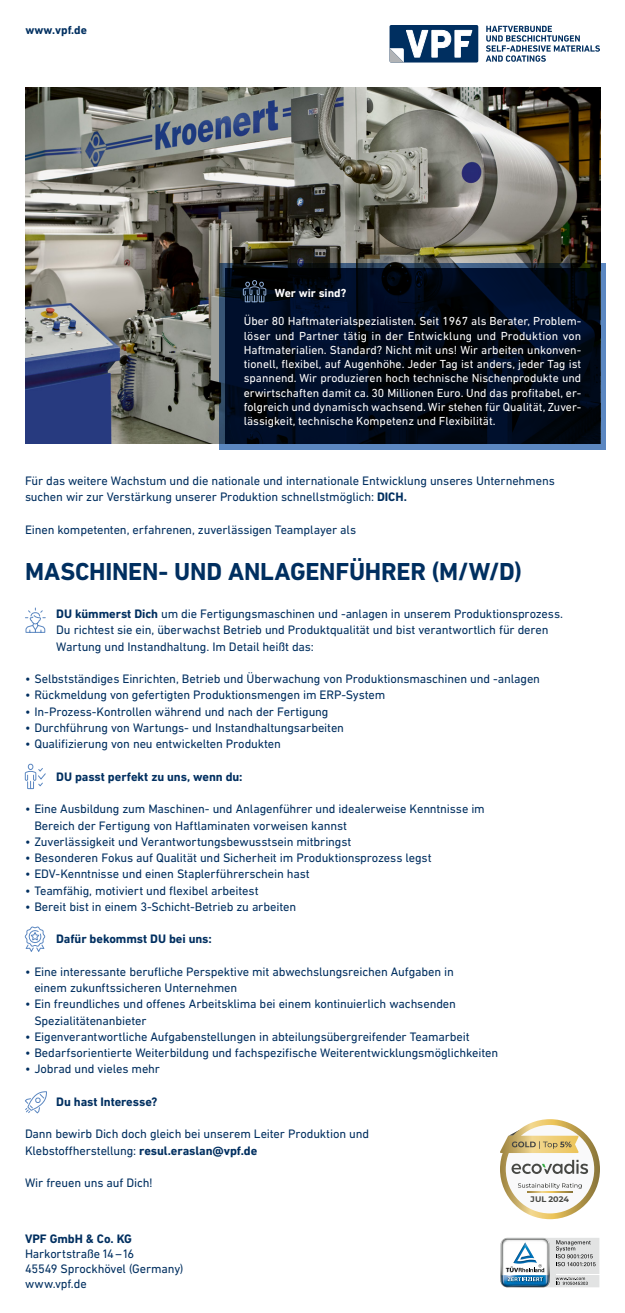
<style>
.page{position:relative;width:625px;height:1313px;background:#fff}
.page>*{position:absolute;margin:0;border:0;box-sizing:border-box;transform-origin:0 0}
.t1{font:700 25px "DIN Next LT Pro";letter-spacing:-.01em;color:#002f60}
.t2{font:12.5px/16.2px "DIN Next LT Pro";letter-spacing:-.01em;color:#002f60}
.t3{font:700 12.5px "DIN Next LT Pro";letter-spacing:-.005em;color:#002f60}
.t4{font:11.88px/14.2px "DIN Next LT Pro";color:#fff;text-align:justify}
.t5{font:700 11.88px "DIN Next LT Pro";color:#fff}
.t6{font:700 11.88px "DIN Next LT Pro";color:#002f60}
.t7{font:700 8.06px "Montserrat";color:#474844}
.s1{font-weight:700}
</style>
<div class="page">
<img style="left:25px;top:87px;width:575px;height:357px">
<svg style="left:219px;top:263px;width:387px;height:187px"></svg>
<svg style="left:486px;top:26px;width:114px;height:36px"></svg>
<div style="left:390px;top:25px;width:88px;height:37px;background:#002f60;border-radius:2px"></div>
<svg style="left:390px;top:30px;width:82px;height:32px"></svg>
<svg style="left:225px;top:269px;width:375px;height:175px"></svg>
<svg style="left:500px;top:1237px;width:100px;height:50px"></svg>
<svg style="left:242px;top:280px;width:25px;height:22px"></svg>
<svg style="left:500px;top:1119px;width:100px;height:100px"></svg>
<div style="left:506px;top:1125px;width:88px;height:88px;background:#f9f9fa;border-radius:50%"></div>
<svg style="left:528px;top:1191px;width:44px;height:1px"></svg>
<svg style="left:518px;top:1183px;width:64px;height:5px"></svg>
<svg style="left:512px;top:1159px;width:76px;height:15px"></svg>
<svg style="left:500px;top:1130px;width:79px;height:23px"></svg>
<svg style="left:25px;top:926px;width:21px;height:26px"></svg>
<svg style="left:25px;top:607px;width:21px;height:26px"></svg>
<svg style="left:24px;top:763px;width:22px;height:26px"></svg>
<svg style="left:25px;top:1091px;width:22px;height:23px"></svg>
<p class="t6" style="left:26px;top:23px;width:63px">www.vpf.de</p>
<p class="t5" style="left:275px;top:286px;width:73px">Wer wir sind?</p>
<p class="t4" style="left:244px;top:314px;width:339px">Über 80 Haftmaterialspezialisten. Seit 1967 als Berater, Problem&shy;löser und Partner tätig in der Entwicklung und Produktion von Haftmaterialien. Standard? Nicht mit uns! Wir arbeiten unkonven&shy;tionell, flexibel, auf Augenhöhe. Jeder Tag ist anders, jeder Tag ist spannend. Wir produzieren hoch technische Nischenprodukte und erwirtschaften damit ca. 30 Millionen Euro. Und das profitabel, er&shy;folgreich und dynamisch wachsend. Wir stehen für Qualität, Zuver&shy;lässigkeit, technische Kompetenz und Flexibilität.</p>
<p class="t2" style="left:25px;top:472px;width:531px">Für das weitere Wachstum und die nationale und internationale Entwicklung unseres Unternehmens</p>
<p class="t2" style="left:25px;top:489px;width:383px">suchen wir zur Verstärkung unserer Produktion schnellstmöglich: <span class="s1">DICH.</span></p>
<p class="t2" style="left:25px;top:521px;width:333px">Einen kompetenten, erfahrenen, zuverlässigen Teamplayer als</p>
<p class="t1" style="left:25px;top:557px;width:498px">MASCHINEN- UND ANLAGENFÜHRER (M/W/D)</p>
<p class="t2" style="left:56px;top:605px;width:508px"><span class="s1">DU kümmerst Dich</span> um die Fertigungsmaschinen und -anlagen in unserem Produktionsprozess.<br>Du richtest sie ein, überwachst Betrieb und Produktqualität und bist verantwortlich für deren<br>Wartung und Instandhaltung. Im Detail heißt das:</p>
<p class="t2" style="left:25px;top:670px;width:517px">• Selbstständiges Einrichten, Betrieb und Überwachung von Produktionsmaschinen und -anlagen</p>
<p class="t2" style="left:25px;top:687px;width:362px">• Rückmeldung von gefertigten Produktionsmengen im ERP-System</p>
<p class="t2" style="left:25px;top:703px;width:305px">• In-Prozess-Kontrollen während und nach der Fertigung</p>
<p class="t2" style="left:25px;top:719px;width:321px">• Durchführung von Wartungs- und Instandhaltungsarbeiten</p>
<p class="t2" style="left:25px;top:735px;width:258px">• Qualifizierung von neu entwickelten Produkten</p>
<p class="t3" style="left:56px;top:769px;width:188px">DU passt perfekt zu uns, wenn du:</p>
<p class="t2" style="left:34px;top:800px;width:452px;text-indent:-9px">• Eine Ausbildung zum Maschinen- und Anlagenführer und idealerweise Kenntnisse im<br>Bereich der Fertigung von Haftlaminaten vorweisen kannst</p>
<p class="t2" style="left:25px;top:833px;width:328px">• Zuverlässigkeit und Verantwortungsbewusstsein mitbringst</p>
<p class="t2" style="left:25px;top:849px;width:408px">• Besonderen Fokus auf Qualität und Sicherheit im Produktionsprozess legst</p>
<p class="t2" style="left:25px;top:865px;width:286px">• EDV-Kenntnisse und einen Staplerführerschein hast</p>
<p class="t2" style="left:25px;top:882px;width:235px">• Teamfähig, motiviert und flexibel arbeitest</p>
<p class="t2" style="left:25px;top:898px;width:273px">• Bereit bist in einem 3-Schicht-Betrieb zu arbeiten</p>
<p class="t3" style="left:56px;top:931px;width:157px">Dafür bekommst DU bei uns:</p>
<p class="t2" style="left:34px;top:963px;width:421px;text-indent:-9px">• Eine interessante berufliche Perspektive mit abwechslungsreichen Aufgaben in einem zukunftssicheren Unternehmen</p>
<p class="t2" style="left:34px;top:995px;width:423px;text-indent:-9px">• Ein freundliches und offenes Arbeitsklima bei einem kontinuierlich wachsenden<br>Spezialitätenanbieter</p>
<p class="t2" style="left:25px;top:1028px;width:446px">• Eigenverantwortliche Aufgabenstellungen in abteilungsübergreifender Teamarbeit</p>
<p class="t2" style="left:25px;top:1044px;width:475px">• Bedarfsorientierte Weiterbildung und fachspezifische Weiterentwicklungsmöglichkeiten</p>
<p class="t2" style="left:25px;top:1060px;width:137px">• Jobrad und vieles mehr</p>
<p class="t3" style="left:56px;top:1094px;width:103px">Du hast Interesse?</p>
<p class="t2" style="left:25px;top:1125px;width:346px">Dann bewirb Dich doch gleich bei unserem Leiter Produktion und</p>
<p class="t2" style="left:25px;top:1142px;width:234px">Klebstoffherstellung: <span class="s1">resul.eraslan@vpf.de</span></p>
<p class="t2" style="left:25px;top:1174px;width:129px">Wir freuen uns auf Dich!</p>
<p class="t3" style="left:25px;top:1231px;width:109px">VPF GmbH &amp; Co. KG</p>
<p class="t2" style="left:25px;top:1245px;width:111px">Harkortstraße 14–16</p>
<p class="t2" style="left:25px;top:1260px;width:160px">45549 Sprockhövel (Germany)</p>
<p class="t2" style="left:25px;top:1275px;width:63px">www.vpf.de</p>
<p class="t7" style="left:531px;top:1193px;width:40px">JUL 2024</p>
</div>
